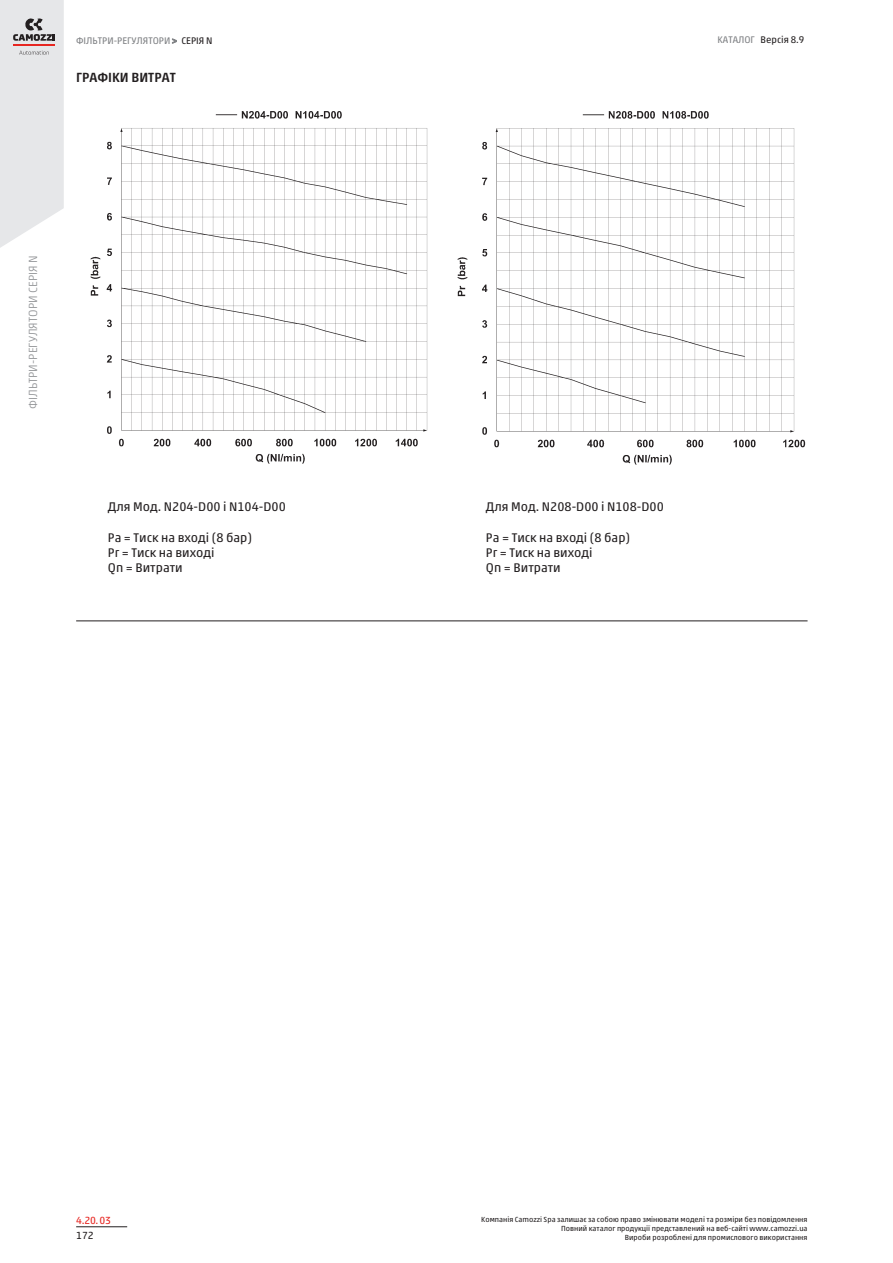
<style>
.page{position:relative;width:893px;height:1263px;background:#fff}
.page>*{position:absolute;margin:0;border:0;box-sizing:border-box;transform-origin:0 0}
.tpblockTitle_value{font:500 13.5px "Akko W1 G";color:#231f20}
.normal_value{font:12.75px "Akko W1 G";color:#231f20}
.t1{font:300 12px "Akko W1 G";color:#939598}
.t2{font:10.5px "Akko W1 G";color:#e72621}
.t3{font:10.5px "Akko W1 G";color:#231f20}
.t4{font:9.75px "Akko W1 G";color:#808285}
.t5{font:9.75px "Akko W1 G";color:#231f20}
.t6{font:7.5px/9px "Akko W1 G";color:#231f20;text-align:right}
.s1{color:#231f20}
.s2{color:#808285}
</style>
<div class="page">
<svg style="left:0;top:0;width:64px;height:248px;background:#e4e4e6"></svg>
<hr style="left:13px;top:44px;width:42px;height:2px;background:#e72621">
<hr style="left:76px;top:1226px;width:51px;height:1px;background:#231f20">
<hr style="left:76px;top:621px;width:731px;height:1px;background:#231f20">
<img style="left:90px;top:111px;width:338px;height:353px">
<img style="left:457px;top:111px;width:349px;height:354px">
<h3 class="t4" style="left:76px;top:33px;width:138px">ФІЛЬТРИ-РЕГУЛЯТОРИ&gt; <span class="s1">СЕРІЯ N</span></h3>
<h3 class="t5" style="left:718px;top:33px;width:88px"><span class="s2">КАТАЛОГ</span> Версія 8.9</h3>
<p class="tpblockTitle_value" style="left:76px;top:67px;width:101px">ГРАФІКИ ВИТРАТ</p>
<h3 class="t1" style="left:24px;top:409px;width:155px;rotate:-90deg">ФІЛЬТРИ-РЕГУЛЯТОРИ СЕРІЯ N</h3>
<p class="normal_value" style="left:108px;top:498px;width:179px">Для Мод. N204-D00 і N104-D00</p>
<p class="normal_value" style="left:108px;top:528px;width:146px">Pa = Тиск на вході (8 бар)</p>
<p class="normal_value" style="left:108px;top:543px;width:108px">Pr = Тиск на виході</p>
<p class="normal_value" style="left:108px;top:559px;width:76px">Qn = Витрати</p>
<p class="normal_value" style="left:486px;top:498px;width:179px">Для Мод. N208-D00 і N108-D00</p>
<p class="normal_value" style="left:486px;top:528px;width:146px">Pa = Тиск на вході (8 бар)</p>
<p class="normal_value" style="left:486px;top:543px;width:108px">Pr = Тиск на виході</p>
<p class="normal_value" style="left:486px;top:559px;width:76px">Qn = Витрати</p>
<p class="t2" style="left:76px;top:1212px;width:36px">4.20.03</p>
<p class="t6" style="left:481px;top:1214px;width:328px">Компанія Camozzi Spa залишає за собою право змінювати моделі та розміри без повідомлення<br>Повний каталог продукції представлений на веб-сайті www.camozzi.ua</p>
<h3 class="t3" style="left:76px;top:1228px;width:19px">172</h3>
<p class="t6" style="left:625px;top:1232px;width:184px">Вироби розроблені для промислового використання</p>
</div>
